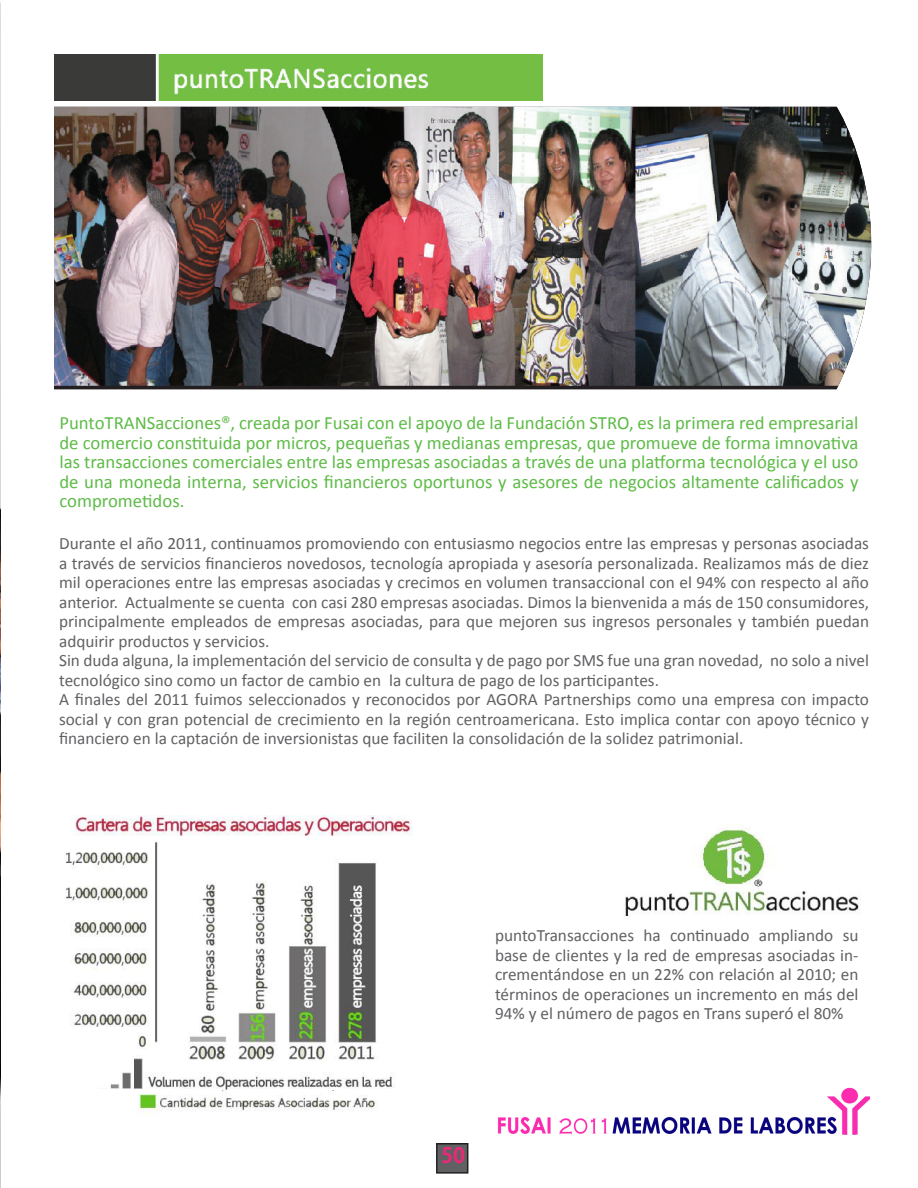
<style>
.page{position:relative;width:918px;height:1188px;background:#fff}
.page>*{position:absolute;margin:0;border:0;box-sizing:border-box;transform-origin:0 0}
.t1{font:700 21px "Adobe Gothic Std";color:#ea2978}
.t2{font:18.75px/19.5px "Calibri";color:#5dbb46;text-align:justify}
.t3{font:17.25px/19.5px "Calibri";color:#616164;text-align:justify}
</style>
<div class="page">
<img style="left:0;top:2px;width:1px;height:1186px">
<img style="left:625px;top:824px;width:236px;height:92px">
<hr style="left:54px;top:386px;width:785px;height:3px;background:#231f20">
<img style="left:54px;top:107px;width:818px;height:279px">
<img style="left:54px;top:54px;width:488px;height:46px">
<img style="left:497px;top:1087px;width:372px;height:48px">
<img style="left:65px;top:815px;width:347px;height:300px">
<div style="left:437px;top:1144px;width:31px;height:29px;background:#616164"></div>
<div style="left:436px;top:1143px;width:32px;height:31px;border:2px solid #231f20"></div>
<p class="t2" style="left:59px;top:413px;width:801px">PuntoTRANSacciones®, creada por Fusai con el apoyo de la Fundación STRO, es la primera red empresarial de comercio constituida por micros, pequeñas y medianas empresas, que promueve de forma imnovativa las transacciones comerciales entre las empresas asociadas a través de una platforma tecnológica y el uso de una moneda interna, servicios financieros oportunos y asesores de negocios altamente calificados y comprometidos.</p>
<p class="t3" style="left:59px;top:534px;width:811px">Durante el año 2011, continuamos promoviendo con entusiasmo negocios entre las empresas y personas asociadas a través de servicios financieros novedosos, tecnología apropiada y asesoría personalizada. Realizamos más de diez mil operaciones entre las empresas asociadas y crecimos en volumen transaccional con el 94% con respecto al año anterior. Actualmente se cuenta con casi 280 empresas asociadas. Dimos la bienvenida a más de 150 consumidores, principalmente empleados de empresas asociadas, para que mejoren sus ingresos personales y también puedan adquirir productos y servicios.</p>
<p class="t3" style="left:59px;top:651px;width:812px">Sin duda alguna, la implementación del servicio de consulta y de pago por SMS fue una gran novedad, no solo a nivel tecnológico sino como un factor de cambio en la cultura de pago de los participantes.</p>
<p class="t3" style="left:59px;top:690px;width:811px">A finales del 2011 fuimos seleccionados y reconocidos por AGORA Partnerships como una empresa con impacto social y con gran potencial de crecimiento en la región centroamericana. Esto implica contar con apoyo técnico y financiero en la captación de inversionistas que faciliten la consolidación de la solidez patrimonial.</p>
<p class="t3" style="left:495px;top:926px;width:365px">puntoTransacciones ha continuado ampliando su base de clientes y la red de empresas asociadas in&shy;crementándose en un 22% con relación al 2010; en términos de operaciones un incremento en más del 94% y el número de pagos en Trans superó el 80%</p>
<p class="t1" style="left:441px;top:1143px;width:26px">50</p>
</div>
